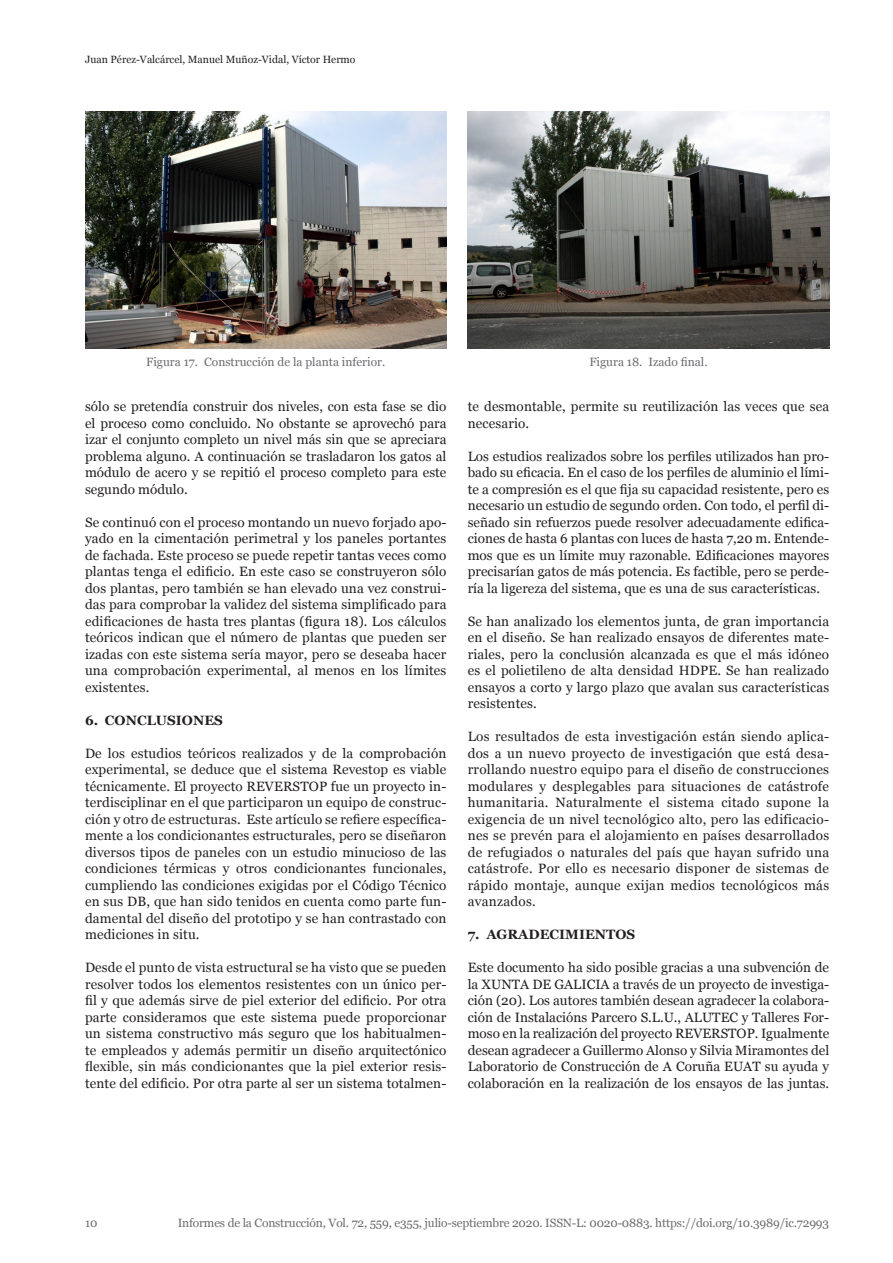
<style>
.page{position:relative;width:893px;height:1263px;background:#fff}
.page>*{position:absolute;margin:0;border:0;box-sizing:border-box;transform-origin:0 0}
.t1{font:13.5px/16.5px "Georgia";letter-spacing:.01em;color:#231f20;text-align:justify}
.t2{font:700 13.5px "Georgia";color:#231f20}
.t3{font:12px "Georgia";letter-spacing:-.015em;color:#6c6d70}
.t4{font:10.5px "Georgia";color:#231f20}
</style>
<div class="page">
<img style="left:85px;top:111px;width:361px;height:238px">
<img style="left:468px;top:111px;width:361px;height:238px">
<p class="t4" style="left:85px;top:54px;width:272px">Juan Pérez-Valcárcel, Manuel Muñoz-Vidal, Víctor Hermo</p>
<p class="t3" style="left:146px;top:355px;width:241px">Figura 17. Construcción de la planta inferior.</p>
<p class="t3" style="left:589px;top:355px;width:120px">Figura 18. Izado final.</p>
<p class="t1" style="left:85px;top:398px;width:363px">sólo se pretendía construir dos niveles, con esta fase se dio el proceso como concluido. No obstante se aprovechó para izar el conjunto completo un nivel más sin que se apreciara problema alguno. A continuación se trasladaron los gatos al módulo de acero y se repitió el proceso completo para este segundo módulo.</p>
<p class="t1" style="left:85px;top:514px;width:363px">Se continuó con el proceso montando un nuevo forjado apo&shy;yado en la cimentación perimetral y los paneles portantes de fachada. Este proceso se puede repetir tantas veces como plantas tenga el edificio. En este caso se construyeron sólo dos plantas, pero también se han elevado una vez construi&shy;das para comprobar la validez del sistema simplificado para edificaciones de hasta tres plantas (figura 18). Los cálculos teóricos indican que el número de plantas que pueden ser izadas con este sistema sería mayor, pero se deseaba hacer una comprobación experimental, al menos en los límites existentes.</p>
<p class="t2" style="left:85px;top:712px;width:24px">6. CONC</p>
<p class="t2" style="left:147px;top:712px;width:20px">LUSION</p>
<p class="t2" style="left:204px;top:712px;width:18px">ES</p>
<p class="t1" style="left:85px;top:745px;width:363px">De los estudios teóricos realizados y de la comprobación experimental, se deduce que el sistema Revestop es viable técnicamente. El proyecto REVERSTOP fue un proyecto in&shy;terdisciplinar en el que participaron un equipo de construc&shy;ción y otro de estructuras. Este artículo se refiere específica&shy;mente a los condicionantes estructurales, pero se diseñaron diversos tipos de paneles con un estudio minucioso de las condiciones térmicas y otros condicionantes funcionales, cumpliendo las condiciones exigidas por el Código Técnico en sus DB, que han sido tenidos en cuenta como parte fun&shy;damental del diseño del prototipo y se han contrastado con mediciones in situ.</p>
<p class="t1" style="left:85px;top:959px;width:363px">Desde el punto de vista estructural se ha visto que se pueden resolver todos los elementos resistentes con un único per&shy;fil y que además sirve de piel exterior del edificio. Por otra parte consideramos que este sistema puede proporcionar un sistema constructivo más seguro que los habitualmen&shy;te empleados y además permitir un diseño arquitectónico flexible, sin más condicionantes que la piel exterior resis&shy;tente del edificio. Por otra parte al ser un sistema totalmen-</p>
<p class="t1" style="left:468px;top:398px;width:363px">te desmontable, permite su reutilización las veces que sea necesario.</p>
<p class="t1" style="left:468px;top:448px;width:363px">Los estudios realizados sobre los perfiles utilizados han pro&shy;bado su eficacia. En el caso de los perfiles de aluminio el lími&shy;te a compresión es el que fija su capacidad resistente, pero es necesario un estudio de segundo orden. Con todo, el perfil di&shy;señado sin refuerzos puede resolver adecuadamente edifica&shy;ciones de hasta 6 plantas con luces de hasta 7,20 m. Entende&shy;mos que es un límite muy razonable. Edificaciones mayores precisarían gatos de más potencia. Es factible, pero se perde&shy;ría la ligereza del sistema, que es una de sus características.</p>
<p class="t1" style="left:468px;top:613px;width:363px">Se han analizado los elementos junta, de gran importancia en el diseño. Se han realizado ensayos de diferentes mate&shy;riales, pero la conclusión alcanzada es que el más idóneo es el polietileno de alta densidad HDPE. Se han realizado ensayos a corto y largo plazo que avalan sus características resistentes.</p>
<p class="t1" style="left:468px;top:728px;width:363px">Los resultados de esta investigación están siendo aplica&shy;dos a un nuevo proyecto de investigación que está desa&shy;rrollando nuestro equipo para el diseño de construcciones modulares y desplegables para situaciones de catástrofe humanitaria. Naturalmente el sistema citado supone la exigencia de un nivel tecnológico alto, pero las edificacio&shy;nes se prevén para el alojamiento en países desarrollados de refugiados o naturales del país que hayan sufrido una catástrofe. Por ello es necesario disponer de sistemas de rápido montaje, aunque exijan medios tecnológicos más avanzados.</p>
<p class="t2" style="left:468px;top:927px;width:169px">7. AGRADECIMIENTOS</p>
<p class="t1" style="left:468px;top:959px;width:363px">Este documento ha sido posible gracias a una subvención de la XUNTA DE GALICIA a través de un proyecto de investiga&shy;ción (20). Los autores también desean agradecer la colabora&shy;ción de Instalacións Parcero S.L.U., ALUTEC y Talleres For&shy;moso en la realización del proyecto REVERSTOP. Igualmente desean agradecer a Guillermo Alonso y Silvia Miramontes del Laboratorio de Construcción de A Coruña EUAT su ayuda y colaboración en la realización de los ensayos de las juntas.</p>
<p class="t3" style="left:85px;top:1216px;width:14px">10</p>
<p class="t3" style="left:178px;top:1216px;width:653px">Informes de la Construcción, Vol. 72, 559, e355, julio-septiembre 2020. ISSN-L: 0020-0883. https://doi.org/10.3989/ic.72993</p>
</div>
